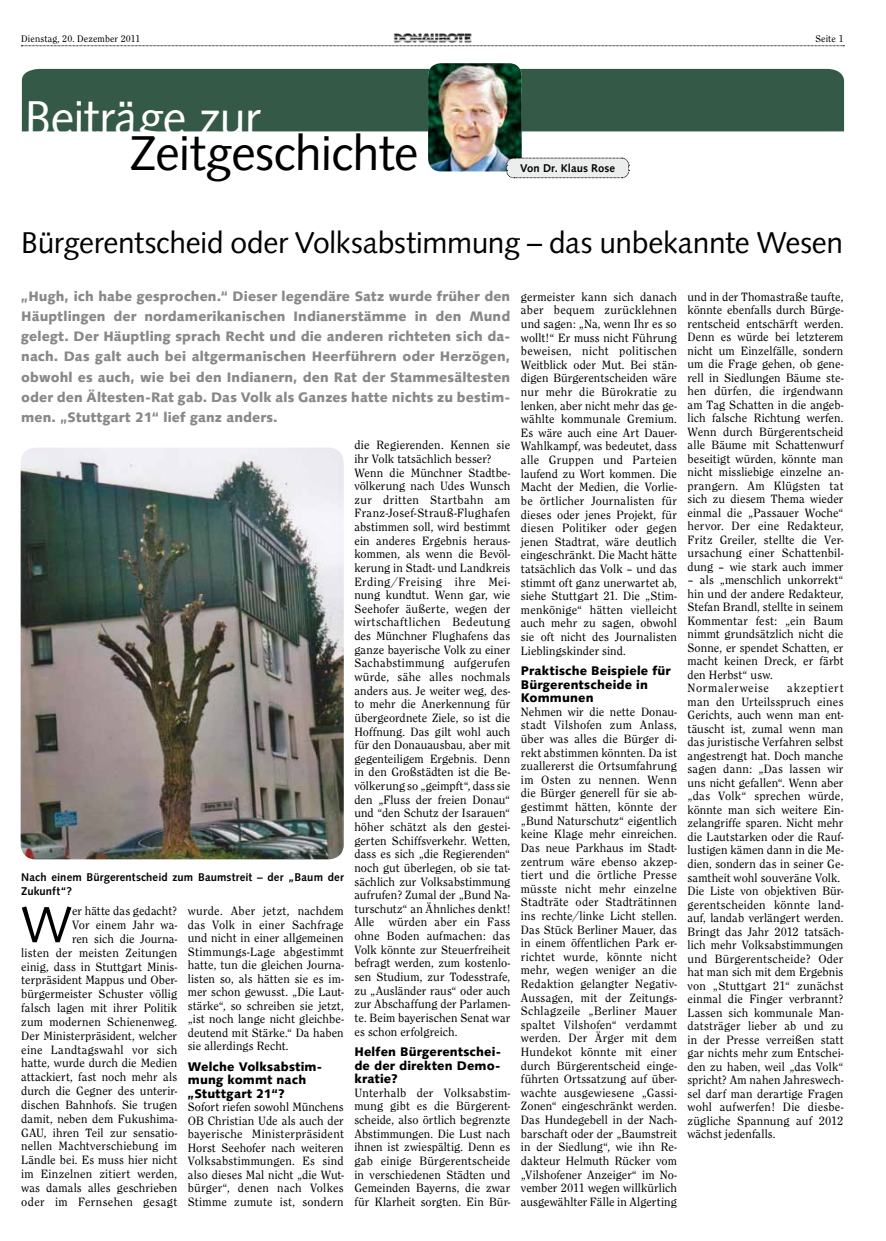
<style>
.page{position:relative;width:886px;height:1241px;background:#fff}
.page>*{position:absolute;margin:0;border:0;box-sizing:border-box;transform-origin:0 0}
.t1{font:50.75px "Syntax LT Std";color:#000}
.t2{font:48.75px "Syntax LT Std";letter-spacing:-.015em;color:#000}
.t3{font:48.75px "Syntax LT Std";letter-spacing:-.015em;color:#fff}
.t4{font:30px "Syntax LT Std";letter-spacing:-.01em;color:#000}
.t5{font:900 13.75px/20.2px "Syntax LT Std";letter-spacing:.01em;color:#87888a;text-align:justify}
.t6{font:12.5px/13.6px "Clearface Itc T";letter-spacing:.01em;color:#000;text-align:justify}
.t7{font:900 12.5px/13.6px "Syntax LT Std";letter-spacing:.015em;color:#000}
.t8{font:700 11.25px/13.5px "Syntax LT Std";letter-spacing:.01em;color:#000}
.t9{font:10px "Clearface Itc T";letter-spacing:.015em;color:#000}
</style>
<div class="page">
<svg style="left:21px;top:45px;width:823px;height:1px"></svg>
<img style="left:394px;top:33px;width:78px;height:10px">
<div style="left:22px;top:69px;width:822px;height:62px;background:#355947"></div>
<img style="left:428px;top:63px;width:94px;height:108px">
<svg style="left:506px;top:157px;width:124px;height:21px;background:#dedfdf"></svg>
<img style="left:21px;top:448px;width:323px;height:411px">
<p class="t9" style="left:21px;top:32px;width:120px">Dienstag, 20. Dezember 2011</p>
<p class="t9" style="left:815px;top:32px;width:29px">Seite 1</p>
<h2 class="t3" style="left:25px;top:89px;width:238px">Beiträge zur</h2>
<h2 class="t2" style="left:129px;top:125px;width:290px">Zeitgeschichte</h2>
<p class="t8" style="left:520px;top:161px;width:96px">Von Dr. Klaus Rose</p>
<h3 class="t4" style="left:21px;top:225px;width:823px">Bürgerentscheid oder Volksabstimmung – das unbekannte Wesen</h3>
<p class="t5" style="left:21px;top:286px;width:490px">„Hugh, ich habe gesprochen.“ Dieser legendäre Satz wurde früher den Häuptlingen der nordamerikanischen Indianerstämme in den Mund gelegt. Der Häuptling sprach Recht und die anderen richteten sich da&shy;nach. Das galt auch bei altgermanischen Heerführern oder Herzögen, obwohl es auch, wie bei den Indianern, den Rat der Stammesältesten oder den Ältesten-Rat gab. Das Volk als Ganzes hatte nichts zu bestim&shy;men. „Stuttgart 21“ lief ganz anders.</p>
<p class="t8" style="left:21px;top:870px;width:324px">Nach einem Bürgerentscheid zum Baumstreit – der „Baum der<br>Zukunft“?</p>
<p class="t6" style="left:21px;top:903px;width:157px;text-align:right">er hätte das gedacht?<br>Vor einem Jahr wa-<br>ren sich die Journa-<br>listen der meisten Zeitungen einig, dass in Stuttgart Minis&shy;terpräsident Mappus und Ober&shy;bürgermeister Schuster völlig falsch lagen mit ihrer Politik zum modernen Schienenweg.<br>Der Ministerpräsident, welcher eine Landtagswahl vor sich hatte, wurde durch die Medien attackiert, fast noch mehr als durch die Gegner des unterir&shy;dischen Bahnhofs. Sie trugen damit, neben dem Fukushima-<br>GAU, ihren Teil zur sensatio&shy;nellen Machtverschiebung im<br>Ländle bei. Es muss hier nicht im Einzelnen zitiert werden, was damals alles geschrieben oder im Fernsehen gesagt</p>
<p class="t6" style="left:188px;top:904px;width:157px">wurde. Aber jetzt, nachdem das Volk in einer Sachfrage und nicht in einer allgemeinen Stimmungs-Lage abgestimmt hatte, tun die gleichen Journa&shy;listen so, als hätten sie es im&shy;mer schon gewusst. „Die Laut&shy;stärke“, so schreiben sie jetzt, „ist noch lange nicht gleichbe&shy;deutend mit Stärke.“ Da haben sie allerdings Recht.</p>
<h1 class="t1" style="left:21px;top:894px;width:52px">W</h1>
<p class="t7" style="left:188px;top:1059px;width:136px">Welche Volksabstim&shy;mung kommt nach „Stuttgart 21“?</p>
<p class="t6" style="left:188px;top:1099px;width:157px">Sofort riefen sowohl Münchens OB Christian Ude als auch der bayerische Ministerpräsident Horst Seehofer nach weiteren Volksabstimmungen. Es sind also dieses Mal nicht „die Wut&shy;bürger“, denen nach Volkes Stimme zumute ist, sondern</p>
<p class="t6" style="left:354px;top:438px;width:157px;text-align:left">die Regierenden. Kennen sie ihr Volk tatsächlich besser?<br>Wenn die Münchner Stadtbe&shy;völkerung nach Udes Wunsch zur dritten Startbahn am<br>Franz-Josef-Strauß-Flughafen abstimmen soll, wird bestimmt ein anderes Ergebnis heraus&shy;kommen, als wenn die Bevöl&shy;kerung in Stadt- und Landkreis<br>Erding/Freising ihre Mei&shy;nung kundtut. Wenn gar, wie<br>Seehofer äußerte, wegen der wirtschaftlichen Bedeutung des Münchner Flughafens das ganze bayerische Volk zu einer<br>Sachabstimmung aufgerufen würde, sähe alles nochmals anders aus. Je weiter weg, des&shy;to mehr die Anerkennung für übergeordnete Ziele, so ist die<br>Hoffnung. Das gilt wohl auch für den Donauausbau, aber mit gegenteiligem Ergebnis. Denn in den Großstädten ist die Be&shy;völkerung so „geimpft“, dass sie den „Fluss der freien Donau“ und “den Schutz der Isarauen“ höher schätzt als den gestei&shy;gerten Schiffsverkehr. Wetten, dass es sich „die Regierenden“ noch gut überlegen, ob sie tat&shy;sächlich zur Volksabstimmung aufrufen? Zumal der „Bund Na&shy;turschutz“ an Ähnliches denkt!<br>Alle würden aber ein Fass ohne Boden aufmachen: das<br>Volk könnte zur Steuerfreiheit befragt werden, zum kostenlo&shy;sen Studium, zur Todesstrafe, zu „Ausländer raus“ oder auch zur Abschaffung der Parlamen&shy;te. Beim bayerischen Senat war es schon erfolgreich.</p>
<p class="t7" style="left:354px;top:1044px;width:148px;text-align:justify">Helfen Bürgerentschei&shy;de der direkten Demo&shy;kratie?</p>
<p class="t6" style="left:354px;top:1085px;width:157px">Unterhalb der Volksabstim&shy;mung gibt es die Bürgerent&shy;scheide, also örtlich begrenzte Abstimmungen. Die Lust nach ihnen ist zwiespältig. Denn es gab einige Bürgerentscheide in verschiedenen Städten und Gemeinden Bayerns, die zwar für Klarheit sorgten. Ein Bür-</p>
<p class="t6" style="left:521px;top:289px;width:157px">germeister kann sich danach aber bequem zurücklehnen und sagen: „Na, wenn Ihr es so wollt!“ Er muss nicht Führung beweisen, nicht politischen Weitblick oder Mut. Bei stän&shy;digen Bürgerentscheiden wäre nur mehr die Bürokratie zu lenken, aber nicht mehr das ge&shy;wählte kommunale Gremium.<br>Es wäre auch eine Art Dauer-Wahlkampf, was bedeutet, dass alle Gruppen und Parteien laufend zu Wort kommen. Die Macht der Medien, die Vorlie&shy;be örtlicher Journalisten für dieses oder jenes Projekt, für diesen Politiker oder gegen jenen Stadtrat, wäre deutlich eingeschränkt. Die Macht hätte tatsächlich das Volk – und das stimmt oft ganz unerwartet ab, siehe Stuttgart 21. Die „Stim&shy;menkönige“ hätten vielleicht auch mehr zu sagen, obwohl sie oft nicht des Journalisten Lieblingskinder sind.</p>
<p class="t7" style="left:521px;top:663px;width:151px">Praktische Beispiele für<br>Bürgerentscheide in<br>Kommunen</p>
<p class="t6" style="left:521px;top:704px;width:157px">Nehmen wir die nette Donau&shy;stadt Vilshofen zum Anlass, über was alles die Bürger di&shy;rekt abstimmen könnten. Da ist zuallererst die Ortsumfahrung im Osten zu nennen. Wenn die Bürger generell für sie ab&shy;gestimmt hätten, könnte der „Bund Naturschutz“ eigentlich keine Klage mehr einreichen.<br>Das neue Parkhaus im Stadt&shy;zentrum wäre ebenso akzep&shy;tiert und die örtliche Presse müsste nicht mehr einzelne Stadträte oder Stadträtinnen ins rechte/linke Licht stellen.<br>Das Stück Berliner Mauer, das in einem öffentlichen Park er&shy;richtet wurde, könnte nicht mehr, wegen weniger an die Redaktion gelangter Negativ-Aussagen, mit der Zeitungs-Schlagzeile „Berliner Mauer spaltet Vilshofen“ verdammt werden. Der Ärger mit dem Hundekot könnte mit einer durch Bürgerentscheid einge&shy;führten Ortssatzung auf über&shy;wachte ausgewiesene „Gassi-Zonen“ eingeschränkt werden.<br>Das Hundegebell in der Nach&shy;barschaft oder der „Baumstreit in der Siedlung“, wie ihn Re&shy;dakteur Helmuth Rücker vom „Vilshofener Anzeiger“ im No&shy;vember 2011 wegen willkürlich ausgewählter Fälle in Algerting</p>
<p class="t6" style="left:687px;top:289px;width:157px">und in der Thomastraße taufte, könnte ebenfalls durch Bürge&shy;rentscheid entschärft werden.<br>Denn es würde bei letzterem nicht um Einzelfälle, sondern um die Frage gehen, ob gene&shy;rell in Siedlungen Bäume ste&shy;hen dürfen, die irgendwann am Tag Schatten in die angeb&shy;lich falsche Richtung werfen.<br>Wenn durch Bürgerentscheid alle Bäume mit Schattenwurf beseitigt würden, könnte man nicht missliebige einzelne an&shy;prangern. Am Klügsten tat sich zu diesem Thema wieder einmal die „Passauer Woche“ hervor. Der eine Redakteur, Fritz Greiler, stellte die Ver&shy;ursachung einer Schattenbil&shy;dung – wie stark auch immer</p>
<p class="t6" style="left:687px;top:573px;width:157px;text-align:left">– als „menschlich unkorrekt“ hin und der andere Redakteur,<br>Stefan Brandl, stellte in seinem<br>Kommentar fest: „ein Baum nimmt grundsätzlich nicht die<br>Sonne, er spendet Schatten, er macht keinen Dreck, er färbt den Herbst“ usw.<br>Normalerweise</p>
<p class="t6" style="left:687px;top:681px;width:157px;text-align:left;text-indent:100px">akzeptiert man den Urteilsspruch eines<br>Gerichts, auch wenn man ent&shy;täuscht ist, zumal wenn man das juristische Verfahren selbst angestrengt hat. Doch manche sagen dann: „Das lassen wir uns nicht gefallen“. Wenn aber „das Volk“ sprechen würde, könnte man sich weitere Ein&shy;zelangriffe sparen. Nicht mehr die Lautstarken oder die Rauf&shy;lustigen kämen dann in die Me&shy;dien, sondern das in seiner Ge&shy;samtheit wohl souveräne Volk.<br>Die Liste von objektiven Bür&shy;gerentscheiden könnte land&shy;auf, landab verlängert werden.<br>Bringt das Jahr 2012 tatsäch&shy;lich mehr Volksabstimmungen und Bürgerentscheide? Oder hat man sich mit dem Ergebnis von „Stuttgart 21“ zunächst einmal die Finger verbrannt?<br>Lassen sich kommunale Man&shy;datsträger lieber ab und zu in der Presse verreißen statt gar nichts mehr zum Entschei&shy;den zu haben, weil „das Volk“ spricht? Am nahen Jahreswech&shy;sel darf man derartige Fragen wohl aufwerfen! Die diesbe&shy;zügliche Spannung auf 2012 wächst jedenfalls.</p>
</div>
